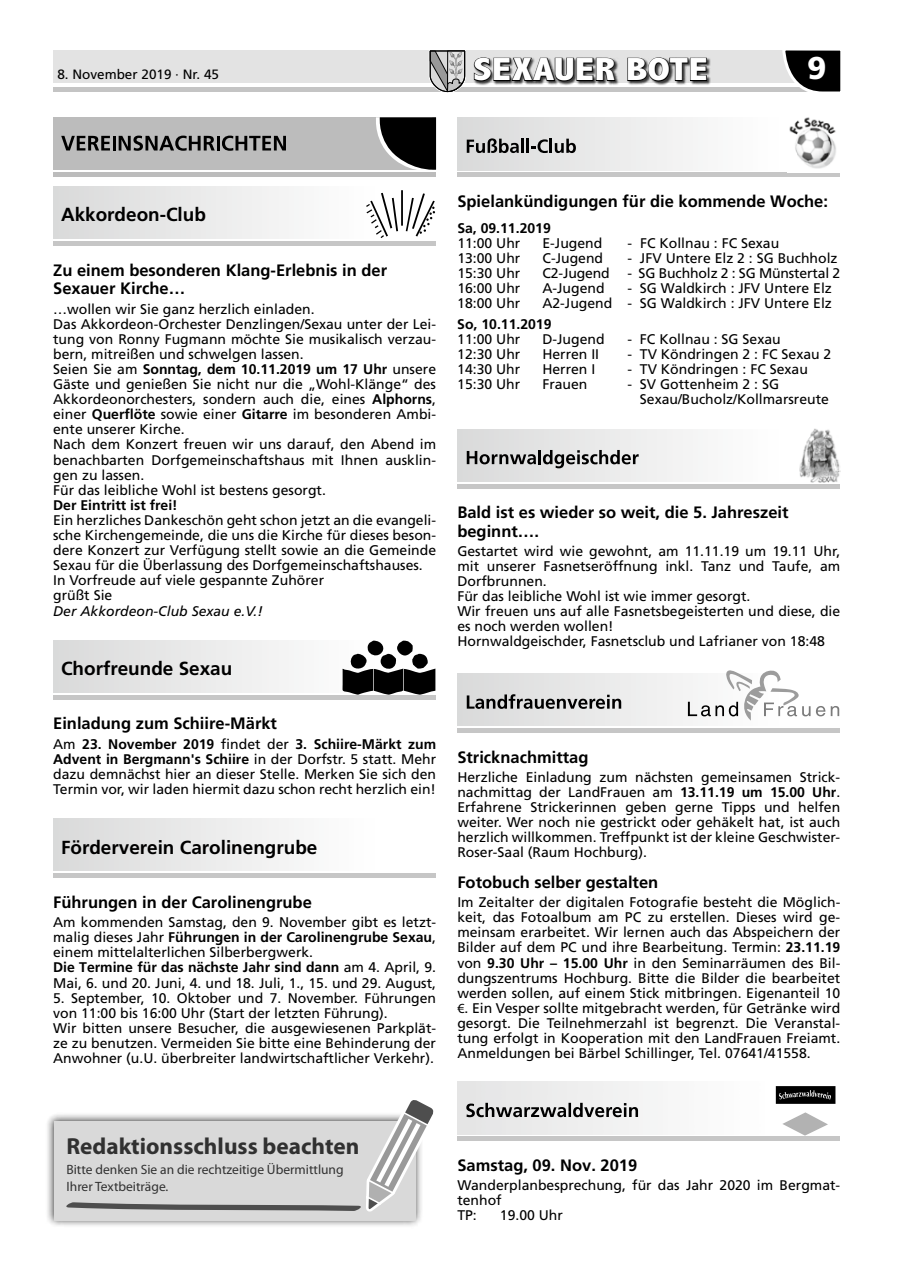
<style>
.page{position:relative;width:902px;height:1280px;background:#fff}
.page>*{position:absolute;margin:0;border:0;box-sizing:border-box;transform-origin:0 0}
.t1{font:800 condensed 32.25px "Abadi";letter-spacing:.01em;color:#fff;scale:1.26 1}
.t2{font:900 31.5px "Frutiger";color:#fff}
.t3{font:700 23.25px "Myriad Pro";color:#313131}
.t4{font:700 18.9px "Frutiger";color:#000}
.t5{font:700 16.5px/18.5px "Frutiger";color:#000}
.t6{font:13.95px/15.1px "Frutiger";color:#000}
.t7{font:700 13.95px "Frutiger";color:#000}
.t8{font:italic 13.95px "Frutiger";color:#000}
.t9{font:13.5px/16.2px "Myriad Pro";color:#313131}
.t10{font:13.5px "Frutiger";color:#000}
.s1{font-weight:700}
.s2{font-family:"Myriad Pro"}
</style>
<div class="page">
<hr style="left:53px;top:87px;width:787px;height:4px;background:#c4c4c4">
<div style="left:53px;top:51px;width:787px;height:32px;background:#e3e3e3"></div>
<svg style="left:780px;top:50px;width:61px;height:42px"></svg>
<svg style="left:429px;top:50px;width:37px;height:43px"></svg>
<div style="left:474px;top:57px;width:237px;height:28px;background:#000;opacity:.75"></div>
<svg style="left:473px;top:57px;width:143px;height:25px;background:#535353"></svg>
<svg style="left:626px;top:57px;width:81px;height:25px;background:#565656"></svg>
<div style="left:53px;top:117px;width:383px;height:53px;background:#bcbcbc"></div>
<hr style="left:53px;top:172px;width:383px;height:4px;background:#bcbcbc">
<svg style="left:61px;top:136px;width:49px;height:14px"></svg>
<hr style="left:113px;top:136px;width:3px;height:14px;background:#000">
<svg style="left:119px;top:136px;width:96px;height:15px"></svg>
<hr style="left:216px;top:136px;width:3px;height:14px;background:#000">
<svg style="left:222px;top:136px;width:64px;height:15px"></svg>
<svg style="left:376px;top:117px;width:60px;height:53px"></svg>
<div style="left:53px;top:186px;width:383px;height:53px;background:linear-gradient(to right,#dadbdb,#fff)"></div>
<hr style="left:53px;top:241px;width:383px;height:4px;background:#c6c6c6">
<svg style="left:366px;top:190px;width:69px;height:48px"></svg>
<svg style="left:53px;top:640px;width:383px;height:52px"></svg>
<hr style="left:53px;top:695px;width:383px;height:4px;background:#c6c6c6">
<svg style="left:342px;top:640px;width:93px;height:55px"></svg>
<div style="left:53px;top:818px;width:383px;height:53px;background:linear-gradient(to right,#dadbdb,#fff)"></div>
<hr style="left:53px;top:873px;width:383px;height:4px;background:#c6c6c6">
<svg style="left:457px;top:118px;width:236px;height:52px"></svg>
<hr style="left:457px;top:173px;width:383px;height:4px;background:#c6c6c6">
<svg style="left:466px;top:138px;width:57px;height:15px"></svg>
<hr style="left:526px;top:139px;width:3px;height:14px;background:#000">
<svg style="left:531px;top:139px;width:16px;height:14px"></svg>
<hr style="left:549px;top:139px;width:3px;height:14px;background:#000">
<svg style="left:554px;top:139px;width:22px;height:14px"></svg>
<img style="left:789px;top:117px;width:47px;height:52px">
<svg style="left:457px;top:429px;width:236px;height:52px"></svg>
<hr style="left:457px;top:484px;width:383px;height:4px;background:#c6c6c6">
<svg style="left:466px;top:451px;width:70px;height:13px"></svg>
<hr style="left:538px;top:450px;width:3px;height:14px;background:#000">
<svg style="left:543px;top:450px;width:95px;height:18px;background:#9d9d9d"></svg>
<img style="left:799px;top:428px;width:41px;height:54px">
<div style="left:457px;top:674px;width:383px;height:52px;background:linear-gradient(to right,#dadadb,#fff)"></div>
<div style="left:457px;top:728px;width:383px;height:5px;background:#c6c6c6"></div>
<svg style="left:466px;top:694px;width:155px;height:15px;background:#939494"></svg>
<svg style="left:687px;top:670px;width:152px;height:50px"></svg>
<hr style="left:457px;top:1137px;width:383px;height:4px;background:#c6c6c6">
<svg style="left:466px;top:1086px;width:369px;height:49px"></svg>
<div style="left:45px;top:1112px;width:378px;height:117px;background:#000;opacity:.75"></div>
<div style="left:54px;top:1121px;width:361px;height:99px;background:#d9d9d9"></div>
<svg style="left:62px;top:1100px;width:372px;height:129px"></svg>
<p class="t10" style="left:57px;top:66px;width:163px">8. November 2019 · Nr. 45</p>
<h1 class="t1" style="left:473px;top:52px;width:188px">SEXAUER BOTE</h1>
<h2 class="t2" style="left:807px;top:49px;width:21px">9</h2>
<h3 class="t4" style="left:61px;top:204px;width:146px">Akkordeon-Club</h3>
<p class="t5" style="left:53px;top:261px;width:335px">Zu einem besonderen Klang-erlebnis in der<br>Sexauer Kirche…</p>
<p class="t6" style="left:53px;top:301px;width:384px">…wollen wir Sie ganz herzlich einladen.<br>Das Akkordeon-Orchester Denzlingen/Sexau unter der Lei&shy;tung von Ronny Fugmann möchte Sie musikalisch verzau&shy;bern, mitreißen und schwelgen lassen.<br>Seien Sie am <span class="s1">Sonntag, dem 10.11.2019 um 17 uhr</span> unsere Gäste und genießen Sie nicht nur die „Wohl-Klänge“ des Akkordeonorchesters, sondern auch die, eines <span class="s1">alphorns</span>, einer <span class="s1">Querflöte</span> sowie einer <span class="s1">Gitarre</span> im besonderen Ambi&shy;ente unserer Kirche.<br>Nach dem Konzert freuen wir uns darauf, den Abend im benachbarten Dorfgemeinschaftshaus mit Ihnen ausklin&shy;gen zu lassen.<br>Für das leibliche Wohl ist bestens gesorgt.</p>
<p class="t7" style="left:53px;top:497px;width:126px">Der eintritt ist frei!</p>
<p class="t6" style="left:53px;top:512px;width:384px">Ein herzliches Dankeschön geht schon jetzt an die evangeli&shy;sche Kirchengemeinde, die uns die Kirche für dieses beson&shy;dere Konzert zur Verfügung stellt sowie an die Gemeinde Sexau für die Überlassung des Dorfgemeinschaftshauses.<br>In Vorfreude auf viele gespannte Zuhörer<br>grüßt Sie</p>
<p class="t8" style="left:53px;top:603px;width:211px">Der Akkordeon-Club Sexau e.V.!</p>
<h3 class="t4" style="left:61px;top:657px;width:173px">Chorfreunde Sexau</h3>
<p class="t5" style="left:53px;top:714px;width:225px">einladung zum Schiire-Märkt</p>
<p class="t6" style="left:53px;top:736px;width:384px;text-align:justify">Am <span class="s1">23. November 2019</span> findet der <span class="s1">3. Schiire-Märkt zum advent in Bergmann's Schiire</span> in der Dorfstr. 5 statt. Mehr dazu demnächst hier an dieser Stelle. Merken Sie sich den Termin vor, wir laden hiermit dazu schon recht herzlich ein!</p>
<h3 class="t4" style="left:61px;top:836px;width:258px">Förderverein Carolinengrube</h3>
<p class="t5" style="left:53px;top:893px;width:260px">Führungen in der Carolinengrube</p>
<p class="t6" style="left:53px;top:915px;width:384px">Am kommenden Samstag, den 9. November gibt es letzt&shy;malig dieses Jahr <span class="s1">Führungen in der Carolinengrube Sexau</span>, einem mittelalterlichen Silberbergwerk.<br><span class="s1">Die Termine für das nächste Jahr sind dann</span> am 4. April, 9.<br>Mai, 6. und 20. Juni, 4. und 18. Juli, 1., 15. und 29. August,</p>
<p class="t6" style="left:53px;top:990px;width:384px">5. September, 10. Oktober und 7. November. Führungen von 11:00 bis 16:00 Uhr (Start der letzten Führung).<br>Wir bitten unsere Besucher, die ausgewiesenen Parkplät&shy;ze zu benutzen. Vermeiden Sie bitte eine Behinderung der Anwohner (u.U. überbreiter landwirtschaftlicher Verkehr).</p>
<p class="t5" style="left:457px;top:192px;width:372px">Spielankündigungen für die kommende Woche:</p>
<p class="t7" style="left:457px;top:220px;width:95px">Sa, 09.11.2019</p>
<p class="t6" style="left:457px;top:235px;width:65px">11:00 Uhr</p>
<p class="t6" style="left:542px;top:235px;width:61px">E-Jugend</p>
<p class="t6" style="left:627px;top:235px;width:153px">- FC Kollnau : FC Sexau</p>
<p class="t6" style="left:457px;top:250px;width:65px">13:00 Uhr</p>
<p class="t6" style="left:542px;top:250px;width:62px">C-Jugend</p>
<p class="t6" style="left:627px;top:250px;width:211px">- JFV Untere Elz 2 : SG Buchholz</p>
<p class="t6" style="left:457px;top:265px;width:65px">15:30 Uhr</p>
<p class="t6" style="left:542px;top:265px;width:69px">C2-Jugend</p>
<p class="t6" style="left:627px;top:265px;width:214px">- SG Buchholz 2 : SG Münstertal 2</p>
<p class="t6" style="left:457px;top:280px;width:65px">16:00 Uhr</p>
<p class="t6" style="left:542px;top:280px;width:64px">A-Jugend</p>
<p class="t6" style="left:627px;top:280px;width:206px">- SG Waldkirch : JFV Untere Elz</p>
<p class="t6" style="left:457px;top:295px;width:65px">18:00 Uhr</p>
<p class="t6" style="left:542px;top:295px;width:291px">A2-Jugend - SG Waldkirch : JFV Untere Elz</p>
<p class="t7" style="left:457px;top:316px;width:96px">So, 10.11.2019</p>
<p class="t6" style="left:457px;top:331px;width:65px">11:00 Uhr</p>
<p class="t6" style="left:542px;top:331px;width:64px">D-Jugend</p>
<p class="t6" style="left:627px;top:331px;width:155px">- FC Kollnau : SG Sexau</p>
<p class="t6" style="left:457px;top:346px;width:65px">12:30 Uhr</p>
<p class="t6" style="left:542px;top:346px;width:58px">Herren II</p>
<p class="t6" style="left:627px;top:346px;width:205px">- TV Köndringen 2 : FC Sexau 2</p>
<p class="t6" style="left:457px;top:361px;width:65px">14:30 Uhr</p>
<p class="t6" style="left:542px;top:361px;width:54px">Herren I</p>
<p class="t6" style="left:627px;top:361px;width:182px">- TV Köndringen : FC Sexau</p>
<p class="t6" style="left:457px;top:376px;width:65px">15:30 Uhr</p>
<p class="t6" style="left:542px;top:376px;width:47px">Frauen</p>
<p class="t6" style="left:639px;top:377px;width:190px;text-indent:-12px">- SV Gottenheim 2 : SG<br>Sexau/Bucholz/Kollmarsreute</p>
<p class="t5" style="left:457px;top:503px;width:333px">Bald ist es wieder so weit, die 5. Jahreszeit beginnt….</p>
<p class="t6" style="left:457px;top:543px;width:384px">Gestartet wird wie gewohnt, am 11.11.19 um 19.11 Uhr, mit unserer Fasnetseröffnung inkl. Tanz und Taufe, am Dorfbrunnen.<br>Für das leibliche Wohl ist wie immer gesorgt.<br>Wir freuen uns auf alle Fasnetsbegeisterten und diese, die es noch werden wollen!<br>Hornwaldgeischder, Fasnetsclub und Lafrianer von 18:48</p>
<p class="t5" style="left:457px;top:748px;width:133px">Stricknachmittag</p>
<p class="t6" style="left:457px;top:770px;width:384px;text-align:justify">Herzliche Einladung zum nächsten gemeinsamen Strick&shy;nachmittag der LandFrauen am <span class="s1">13.11.19 um 15.00 uhr</span>.<br>Erfahrene Strickerinnen geben gerne Tipps und helfen weiter. Wer noch nie gestrickt oder gehäkelt hat, ist auch herzlich willkommen. Treffpunkt ist der kleine Geschwister-Roser-Saal (Raum Hochburg).</p>
<p class="t5" style="left:457px;top:873px;width:202px">Fotobuch selber gestalten</p>
<p class="t6" style="left:457px;top:895px;width:384px;text-align:justify">Im Zeitalter der digitalen Fotografie besteht die Möglich&shy;keit, das Fotoalbum am PC zu erstellen. Dieses wird ge&shy;meinsam erarbeitet. Wir lernen auch das Abspeichern der Bilder auf dem PC und ihre Bearbeitung. Termin: <span class="s1">23.11.19 </span>von <span class="s1">9.30 uhr – 15.00 uhr</span> in den Seminarräumen des Bil&shy;dungszentrums Hochburg. Bitte die Bilder die bearbeitet werden sollen, auf einem Stick mitbringen. Eigenanteil 10 <span class="s2">€</span>. Ein Vesper sollte mitgebracht werden, für Getränke wird gesorgt. Die Teilnehmerzahl ist begrenzt. Die Veranstal&shy;tung erfolgt in Kooperation mit den LandFrauen Freiamt.<br>Anmeldungen bei Bärbel Schillinger, Tel. 07641/41558.</p>
<h3 class="t3" style="left:66px;top:1131px;width:294px">Redaktionsschluss beachten</h3>
<p class="t9" style="left:66px;top:1161px;width:279px">Bitte denken Sie an die rechtzeitige Übermittlung<br>Ihrer Textbeiträge.</p>
<p class="t5" style="left:457px;top:1156px;width:181px">Samstag, 09. Nov. 2019</p>
<p class="t6" style="left:457px;top:1178px;width:384px">Wanderplanbesprechung, für das Jahr 2020 im Bergmat&shy;tenhof<br>TP:</p>
<p class="t6" style="left:500px;top:1208px;width:65px">19.00 Uhr</p>
</div>
